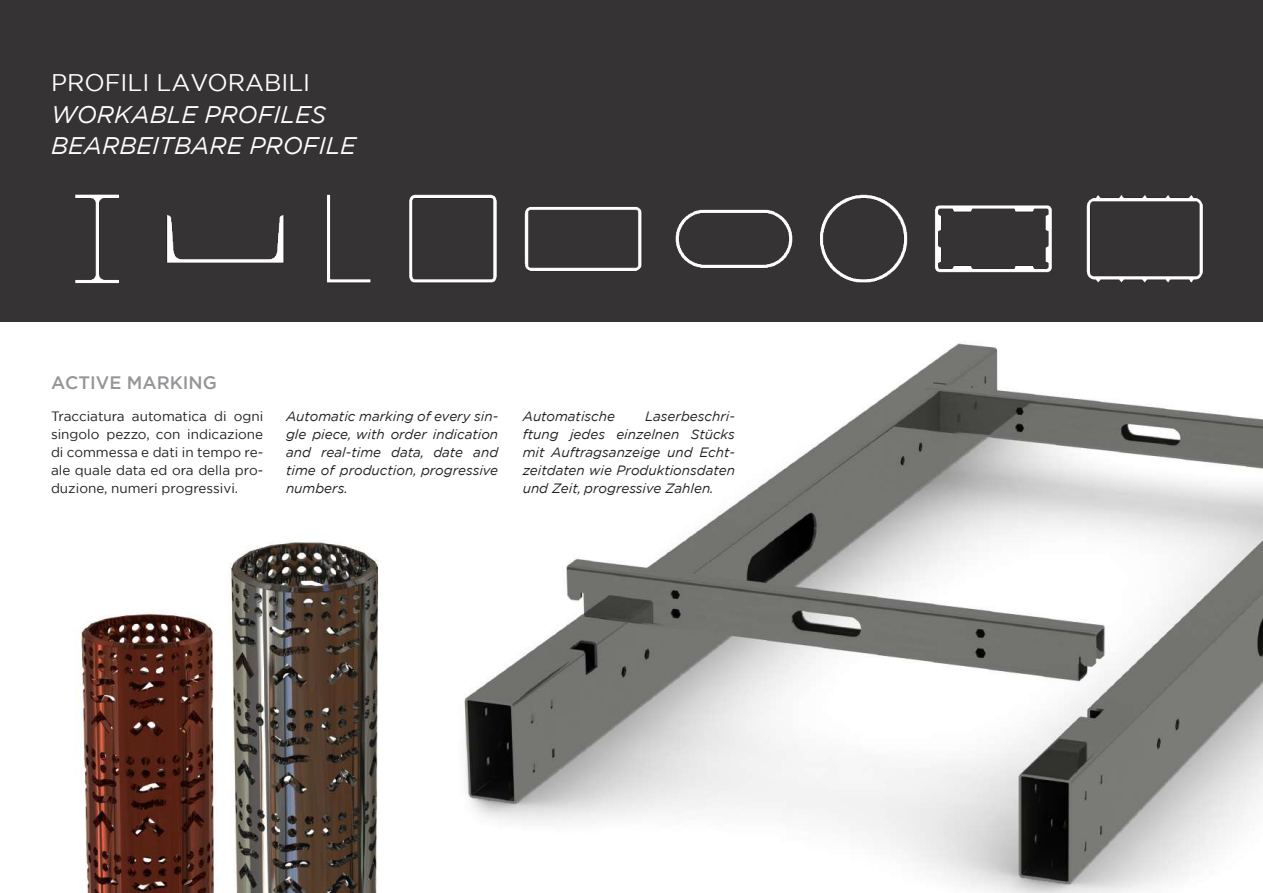
<style>
.page{position:relative;width:1263px;height:893px;background:#fff}
.page>*{position:absolute;margin:0;border:0;box-sizing:border-box;transform-origin:0 0}
.t1{font:italic 24px/30.5px "Gotham";color:#fff}
.t2{font:24px "Gotham";color:#fff}
.t3{font:500 18px "Gotham";color:#939598}
.t4{font:italic 13.5px/18px "Gotham";color:#231f20;text-align:justify}
.t5{font:13.5px/18px "Gotham";color:#231f20;text-align:justify}
</style>
<div class="page">
<div style="left:0;top:0;width:1263px;height:321px;background:#363334"></div>
<img style="left:75px;top:194px;width:44px;height:90px">
<img style="left:464px;top:343px;width:799px;height:550px">
<img style="left:80px;top:612px;width:134px;height:281px">
<img style="left:229px;top:541px;width:150px;height:352px">
<img style="left:166px;top:194px;width:205px;height:89px">
<img style="left:409px;top:194px;width:88px;height:89px">
<img style="left:524px;top:206px;width:118px;height:65px">
<img style="left:675px;top:209px;width:118px;height:59px">
<img style="left:820px;top:194px;width:88px;height:89px">
<img style="left:934px;top:205px;width:118px;height:68px">
<img style="left:1086px;top:195px;width:117px;height:88px">
<h1 class="t2" style="left:51px;top:68px;width:261px">PROFILI LAVORABILI</h1>
<h1 class="t1" style="left:51px;top:99px;width:306px">WORKABLE PROFILES<br>BEARBEITBARE PROFILE</h1>
<h2 class="t3" style="left:51px;top:370px;width:167px">ACTIVE MARKING</h2>
<p class="t5" style="left:51px;top:407px;width:214px">Tracciatura automatica di ogni singolo pezzo, con indicazione di commessa e dati in tempo re&shy;ale quale data ed ora della pro&shy;duzione, numeri progressivi.</p>
<p class="t4" style="left:286px;top:407px;width:214px">Automatic marking of every sin&shy;gle piece, with order indication and real-time data, date and time of production, progressive numbers.</p>
<p class="t4" style="left:523px;top:407px;width:94px">Automatische</p>
<p class="t4" style="left:523px;top:407px;width:214px;text-indent:122px">Laserbeschri&shy;ftung jedes einzelnen Stücks mit Auftragsanzeige und Echt&shy;zeitdaten wie Produktionsdaten und Zeit, progressive Zahlen.</p>
</div>
